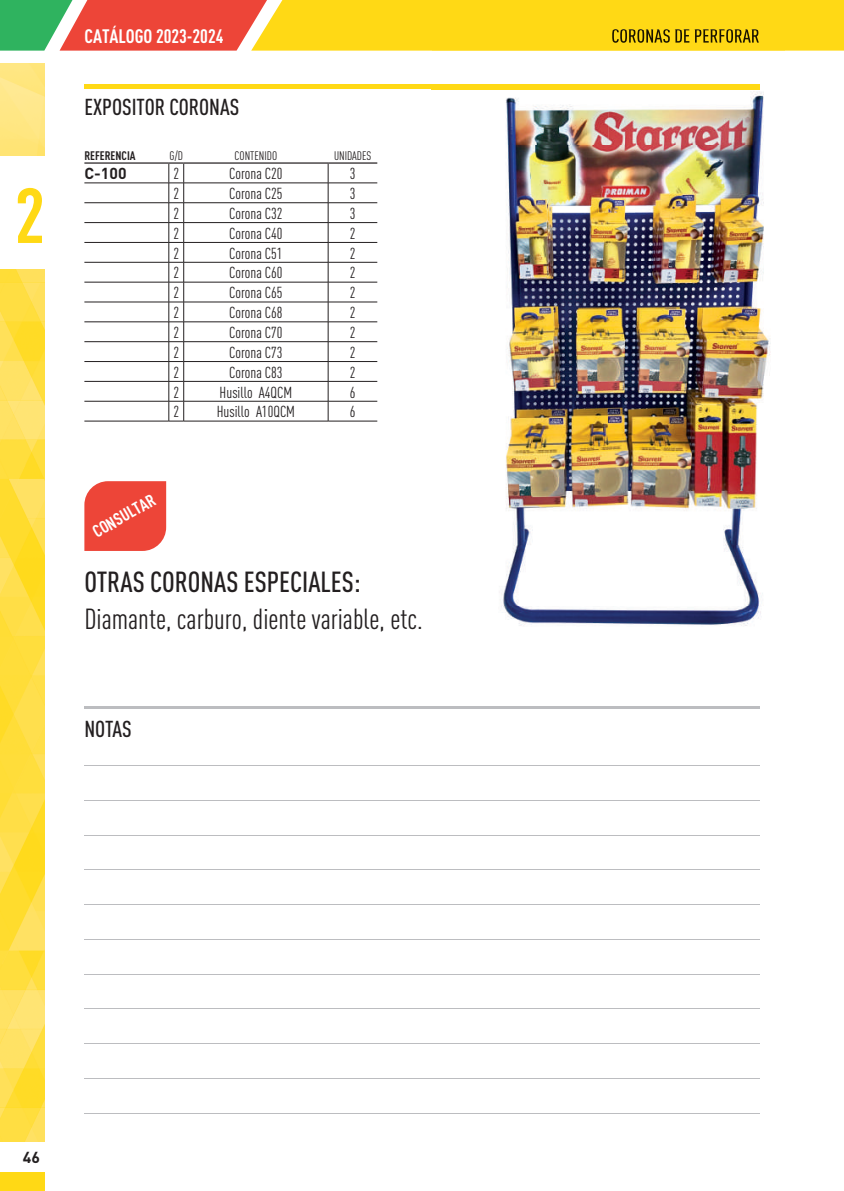
<style>
.page{position:relative;width:844px;height:1191px;background:#fff}
.page>*{position:absolute;margin:0;border:0;box-sizing:border-box;transform-origin:0 0}
.t1{font:700 76.48px "DIN Cond";color:#ffd915}
.t2{font:28.7px "DIN Cond";color:#231f20}
.t3{font:500 28.7px "DIN Cond";color:#231f20}
.t4{font:500 22.75px "DIN Cond";color:#231f20}
.t5{font:700 19.25px "DIN Cond";color:#fff}
.t6{font:500 19.25px "DIN Cond";color:#231f20}
.t7{font:700 17.15px "DIN Cond";color:#fff}
.t8{font:15.75px "DIN Cond";color:#231f20}
.t9{font:700 15.75px "DIN Pro";color:#231f20}
.t10{font:12.25px "DIN Cond";color:#231f20}
.t11{font:700 12.25px "DIN Cond";color:#231f20}
</style>
<div class="page">
<div style="left:0;top:1172px;width:45px;height:19px;background:#ffd915"></div>
<img style="left:0;top:63px;width:45px;height:92px">
<img style="left:0;top:269px;width:45px;height:872px">
<div style="left:84px;top:84px;width:675px;height:5px;background:#ffd915"></div>
<svg style="left:328px;top:164px;width:1px;height:257px"></svg>
<hr style="left:84px;top:162px;width:85px;height:2px;background:#231f20">
<hr style="left:184px;top:162px;width:144px;height:2px;background:#231f20">
<hr style="left:328px;top:162px;width:49px;height:2px;background:#231f20">
<hr style="left:84px;top:183px;width:85px;height:1px;background:#231f20">
<hr style="left:184px;top:183px;width:144px;height:1px;background:#231f20">
<hr style="left:328px;top:183px;width:49px;height:1px;background:#231f20">
<hr style="left:84px;top:202px;width:85px;height:1px;background:#231f20">
<hr style="left:184px;top:202px;width:144px;height:1px;background:#231f20">
<hr style="left:328px;top:202px;width:49px;height:1px;background:#231f20">
<hr style="left:84px;top:222px;width:85px;height:1px;background:#231f20">
<hr style="left:184px;top:222px;width:144px;height:1px;background:#231f20">
<hr style="left:328px;top:222px;width:49px;height:1px;background:#231f20">
<hr style="left:84px;top:242px;width:85px;height:1px;background:#231f20">
<hr style="left:184px;top:242px;width:144px;height:1px;background:#231f20">
<hr style="left:328px;top:242px;width:49px;height:1px;background:#231f20">
<hr style="left:84px;top:262px;width:85px;height:1px;background:#231f20">
<hr style="left:184px;top:262px;width:144px;height:1px;background:#231f20">
<hr style="left:328px;top:262px;width:49px;height:1px;background:#231f20">
<hr style="left:84px;top:282px;width:85px;height:1px;background:#231f20">
<hr style="left:184px;top:282px;width:144px;height:1px;background:#231f20">
<hr style="left:328px;top:282px;width:49px;height:1px;background:#231f20">
<hr style="left:84px;top:302px;width:85px;height:1px;background:#231f20">
<hr style="left:184px;top:302px;width:144px;height:1px;background:#231f20">
<hr style="left:328px;top:302px;width:49px;height:1px;background:#231f20">
<hr style="left:84px;top:321px;width:85px;height:1px;background:#231f20">
<hr style="left:184px;top:321px;width:144px;height:1px;background:#231f20">
<hr style="left:328px;top:321px;width:49px;height:1px;background:#231f20">
<hr style="left:184px;top:341px;width:144px;height:1px;background:#231f20">
<hr style="left:328px;top:341px;width:49px;height:1px;background:#231f20">
<hr style="left:184px;top:361px;width:144px;height:1px;background:#231f20">
<hr style="left:328px;top:361px;width:49px;height:1px;background:#231f20">
<hr style="left:184px;top:381px;width:144px;height:1px;background:#231f20">
<hr style="left:328px;top:381px;width:49px;height:1px;background:#231f20">
<hr style="left:184px;top:401px;width:144px;height:1px;background:#231f20">
<hr style="left:328px;top:401px;width:49px;height:1px;background:#231f20">
<svg style="left:168px;top:162px;width:16px;height:260px"></svg>
<hr style="left:184px;top:421px;width:144px;height:1px;background:#231f20">
<hr style="left:328px;top:421px;width:49px;height:1px;background:#231f20">
<hr style="left:84px;top:341px;width:85px;height:1px;background:#231f20">
<hr style="left:84px;top:361px;width:85px;height:1px;background:#231f20">
<hr style="left:84px;top:381px;width:85px;height:1px;background:#231f20">
<hr style="left:84px;top:401px;width:85px;height:1px;background:#231f20">
<hr style="left:84px;top:421px;width:85px;height:1px;background:#231f20">
<img style="left:432px;top:84px;width:339px;height:542px">
<img style="left:432px;top:84px;width:327px;height:5px">
<hr style="left:84px;top:706px;width:675px;height:3px;background:#bcbdc0">
<hr style="left:84px;top:765px;width:675px;height:1px;background:#bcbdc0">
<hr style="left:84px;top:800px;width:675px;height:1px;background:#bcbdc0">
<hr style="left:84px;top:835px;width:675px;height:1px;background:#bcbdc0">
<hr style="left:84px;top:869px;width:675px;height:1px;background:#bcbdc0">
<hr style="left:84px;top:904px;width:675px;height:1px;background:#bcbdc0">
<hr style="left:84px;top:939px;width:675px;height:1px;background:#bcbdc0">
<hr style="left:84px;top:974px;width:675px;height:1px;background:#bcbdc0">
<hr style="left:84px;top:1008px;width:675px;height:1px;background:#bcbdc0">
<hr style="left:84px;top:1043px;width:675px;height:1px;background:#bcbdc0">
<hr style="left:84px;top:1078px;width:675px;height:1px;background:#bcbdc0">
<hr style="left:84px;top:1112px;width:675px;height:1px;background:#bcbdc0">
<svg style="left:84px;top:481px;width:83px;height:70px;background:#ee5043"></svg>
<svg style="left:0;top:0;width:844px;height:51px;background:#e9b52a"></svg>
<h1 class="t1" style="left:14px;top:169px;width:32px">2</h1>
<p class="t5" style="left:84px;top:24px;width:140px">CATÁLOGO 2023-2024</p>
<p class="t6" style="left:611px;top:24px;width:150px">CORONAS DE PERFORAR</p>
<h3 class="t4" style="left:84px;top:93px;width:156px">EXPOSITOR CORONAS</h3>
<p class="t11" style="left:84px;top:148px;width:53px">REFERENCIA</p>
<p class="t10" style="left:170px;top:149px;width:15px">G/D</p>
<p class="t10" style="left:234px;top:149px;width:44px">CONTENIDO</p>
<p class="t10" style="left:334px;top:149px;width:39px">UNIDADES</p>
<p class="t9" style="left:84px;top:160px;width:44px">C-100</p>
<p class="t8" style="left:173px;top:165px;width:7px">2</p>
<p class="t8" style="left:229px;top:165px;width:55px">Corona C20</p>
<p class="t8" style="left:350px;top:165px;width:7px">3</p>
<p class="t8" style="left:173px;top:184px;width:7px">2</p>
<p class="t8" style="left:229px;top:184px;width:55px">Corona C25</p>
<p class="t8" style="left:350px;top:184px;width:7px">3</p>
<p class="t8" style="left:173px;top:204px;width:7px">2</p>
<p class="t8" style="left:229px;top:204px;width:55px">Corona C32</p>
<p class="t8" style="left:350px;top:204px;width:7px">3</p>
<p class="t8" style="left:173px;top:224px;width:7px">2</p>
<p class="t8" style="left:229px;top:224px;width:55px">Corona C40</p>
<p class="t8" style="left:350px;top:224px;width:7px">2</p>
<p class="t8" style="left:173px;top:244px;width:7px">2</p>
<p class="t8" style="left:229px;top:244px;width:55px">Corona C51</p>
<p class="t8" style="left:350px;top:244px;width:7px">2</p>
<p class="t8" style="left:173px;top:264px;width:7px">2</p>
<p class="t8" style="left:229px;top:264px;width:55px">Corona C60</p>
<p class="t8" style="left:350px;top:264px;width:7px">2</p>
<p class="t8" style="left:173px;top:284px;width:7px">2</p>
<p class="t8" style="left:229px;top:284px;width:55px">Corona C65</p>
<p class="t8" style="left:350px;top:284px;width:7px">2</p>
<p class="t8" style="left:173px;top:303px;width:7px">2</p>
<p class="t8" style="left:229px;top:303px;width:55px">Corona C68</p>
<p class="t8" style="left:350px;top:303px;width:7px">2</p>
<p class="t8" style="left:173px;top:323px;width:7px">2</p>
<p class="t8" style="left:229px;top:323px;width:55px">Corona C70</p>
<p class="t8" style="left:350px;top:323px;width:7px">2</p>
<p class="t8" style="left:173px;top:343px;width:7px">2</p>
<p class="t8" style="left:229px;top:343px;width:55px">Corona C73</p>
<p class="t8" style="left:350px;top:343px;width:7px">2</p>
<p class="t8" style="left:173px;top:363px;width:7px">2</p>
<p class="t8" style="left:229px;top:363px;width:55px">Corona C83</p>
<p class="t8" style="left:350px;top:363px;width:7px">2</p>
<p class="t8" style="left:173px;top:383px;width:7px">2</p>
<p class="t8" style="left:219px;top:383px;width:74px">Husillo A4QCM</p>
<p class="t8" style="left:350px;top:383px;width:7px">6</p>
<p class="t8" style="left:173px;top:403px;width:7px">2</p>
<p class="t8" style="left:217px;top:403px;width:80px">Husillo A10QCM</p>
<p class="t8" style="left:350px;top:403px;width:7px">6</p>
<p class="t7" style="left:89px;top:524px;width:71px;rotate:-30deg">CONSULTAR</p>
<h2 class="t3" style="left:84px;top:564px;width:278px">OTRAS CORONAS ESPECIALES:</h2>
<h2 class="t2" style="left:84px;top:602px;width:340px">Diamante, carburo, diente variable, etc.</h2>
<h3 class="t4" style="left:84px;top:715px;width:49px">NOTAS</h3>
<p class="t9" style="left:23px;top:1143px;width:19px">46</p>
</div>
